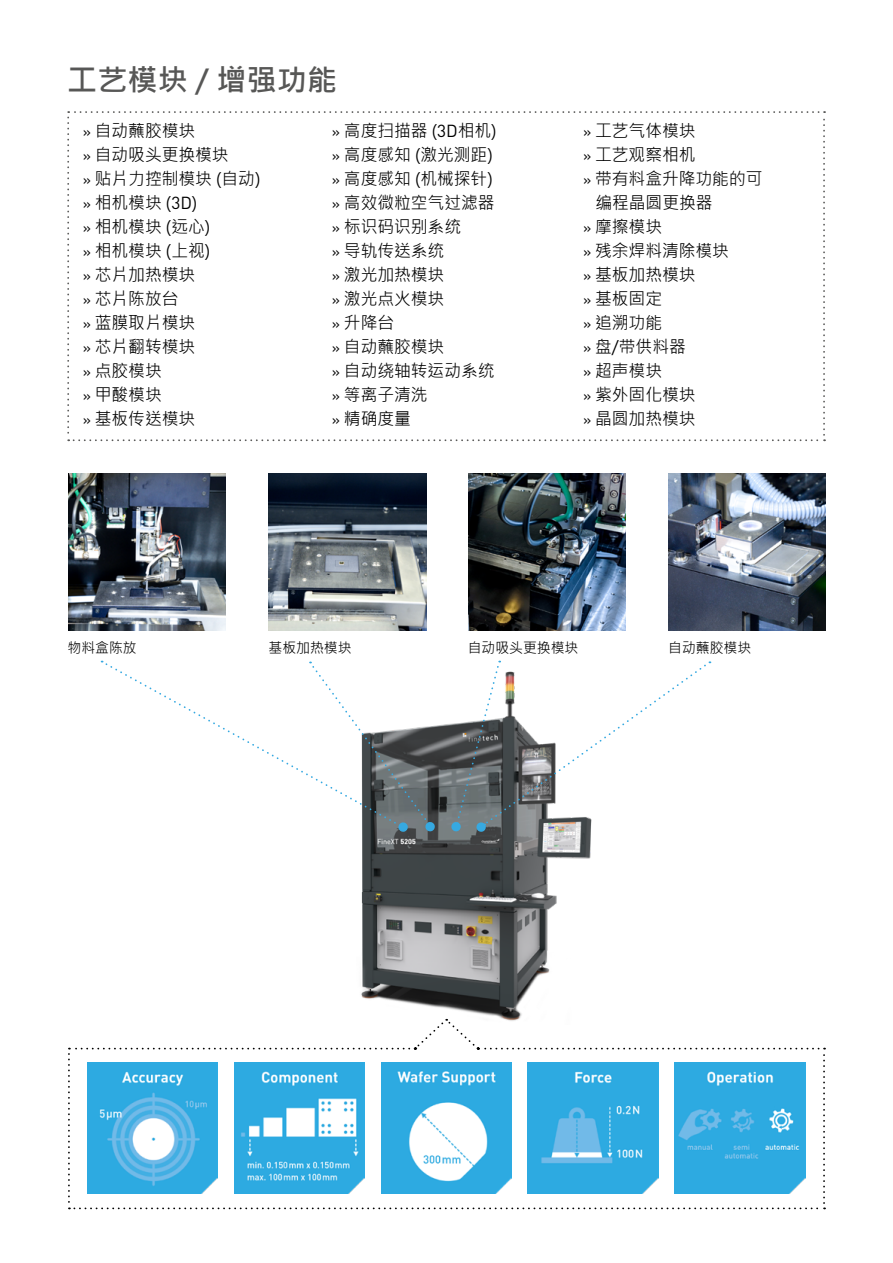
<style>
.page{position:relative;width:893px;height:1263px;background:#fff}
.page>*{position:absolute;margin:0;border:0;box-sizing:border-box;transform-origin:0 0}
.t1{font:30px "Microsoft Jheng Hei UI Bold";letter-spacing:.005em;color:#575756}
.t2{font:17.25px/24px "Microsoft Jheng Hei UI Regular";color:#000}
.t3{font:14.25px "Microsoft Jheng Hei UI Regular";color:#000}
.s1{font-family:"DIN Pro";font-size:15px}
.s2{font-family:"DIN Pro"}
</style>
<div class="page">
<svg style="left:67px;top:111px;width:758px;height:330px"></svg>
<img style="left:68px;top:473px;width:158px;height:158px">
<img style="left:668px;top:473px;width:158px;height:158px">
<img style="left:468px;top:473px;width:158px;height:158px">
<img style="left:269px;top:473px;width:157px;height:158px">
<img style="left:361px;top:723px;width:230px;height:296px">
<svg style="left:105px;top:662px;width:205px;height:114px"></svg>
<svg style="left:310px;top:662px;width:125px;height:170px"></svg>
<svg style="left:451px;top:661px;width:259px;height:171px"></svg>
<svg style="left:68px;top:1019px;width:758px;height:191px"></svg>
<img style="left:88px;top:1063px;width:130px;height:130px">
<img style="left:234px;top:1063px;width:131px;height:130px">
<img style="left:528px;top:1063px;width:130px;height:130px">
<img style="left:675px;top:1063px;width:130px;height:130px">
<img style="left:381px;top:1063px;width:130px;height:130px">
<h1 class="t1" style="left:67px;top:62px;width:271px">工艺模块 / 增强功能</h1>
<p class="t2" style="left:83px;top:119px;width:179px"><span class="s1">»</span> 自动蘸胶模块<br><span class="s1">»</span> 自动吸头更换模块<br><span class="s1">»</span> 贴片力控制模块 (自动) <span class="s1">»</span> 相机模块 (<span class="s2">3D</span>)<br><span class="s1">»</span> 相机模块 (远心)<br><span class="s1">»</span> 相机模块 (上视)<br><span class="s1">»</span> 芯片加热模块<br><span class="s1">»</span> 芯片陈放台<br><span class="s1">»</span> 蓝膜取片模块<br><span class="s1">»</span> 芯片翻转模块<br><span class="s1">»</span> 点胶模块<br><span class="s1">»</span> 甲酸模块<br><span class="s1">»</span> 基板传送模块</p>
<p class="t2" style="left:332px;top:119px;width:166px"><span class="s1">»</span> 高度扫描器 (<span class="s2">3D</span>相机) <span class="s1">»</span> 高度感知 (激光测距) <span class="s1">»</span> 高度感知 (机械探针) <span class="s1">»</span> 高效微粒空气过滤器<span class="s1">»</span> 标识码识别系统<br><span class="s1">»</span> 导轨传送系统<br><span class="s1">»</span> 激光加热模块<br><span class="s1">»</span> 激光点火模块<br><span class="s1">»</span> 升降台<br><span class="s1">»</span> 自动蘸胶模块<br><span class="s1">»</span> 自动绕轴转运动系统<span class="s1">»</span> 等离子清洗<br><span class="s1">»</span> 精确度量</p>
<p class="t2" style="left:583px;top:119px;width:114px"><span class="s1">»</span> 工艺气体模块</p>
<p class="t2" style="left:583px;top:143px;width:114px"><span class="s1">»</span> 工艺观察相机</p>
<p class="t2" style="left:583px;top:167px;width:181px"><span class="s1">»</span> 带有料盒升降功能的可</p>
<p class="t2" style="left:595px;top:191px;width:119px">编程晶圆更换器</p>
<p class="t2" style="left:583px;top:215px;width:80px"><span class="s1">»</span> 摩擦模块</p>
<p class="t2" style="left:583px;top:239px;width:147px"><span class="s1">»</span> 残余焊料清除模块</p>
<p class="t2" style="left:583px;top:263px;width:114px"><span class="s1">»</span> 基板加热模块</p>
<p class="t2" style="left:583px;top:287px;width:80px"><span class="s1">»</span> 基板固定</p>
<p class="t2" style="left:583px;top:311px;width:80px"><span class="s1">»</span> 追溯功能</p>
<p class="t2" style="left:583px;top:335px;width:104px"><span class="s1">»</span> 盘/带供料器</p>
<p class="t2" style="left:583px;top:359px;width:80px"><span class="s1">»</span> 超声模块</p>
<p class="t2" style="left:583px;top:383px;width:114px"><span class="s1">»</span> 紫外固化模块</p>
<p class="t2" style="left:583px;top:407px;width:114px"><span class="s1">»</span> 晶圆加热模块</p>
<p class="t3" style="left:68px;top:639px;width:71px">物料盒陈放</p>
<p class="t3" style="left:269px;top:639px;width:84px">基板加热模块</p>
<p class="t3" style="left:468px;top:639px;width:112px">自动吸头更换模块</p>
<p class="t3" style="left:668px;top:639px;width:84px">自动蘸胶模块</p>
</div>
